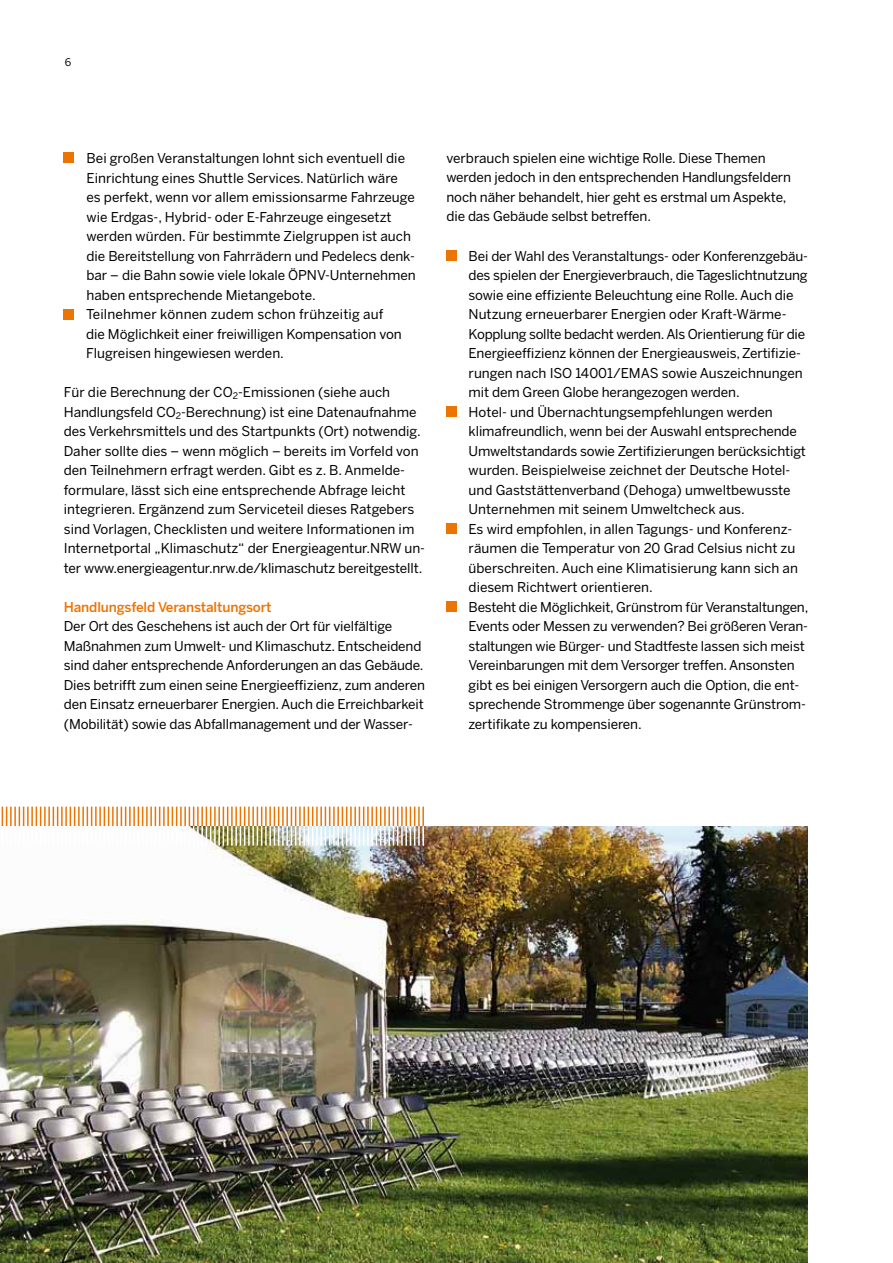
<style>
.page{position:relative;width:893px;height:1263px;background:#fff}
.page>*{position:absolute;margin:0;border:0;box-sizing:border-box;transform-origin:0 0}
.t1{font:13.5px/19.5px "Benton Sans";letter-spacing:-.01em;color:#000}
.t2{font:500 13.5px "Benton Sans";letter-spacing:-.01em;color:#ec7405}
.t3{font:10.5px "Benton Sans";color:#000}
</style>
<div class="page">
<img style="left:0;top:826px;width:808px;height:437px">
<div style="left:64px;top:153px;width:10px;height:10px;background:#ec7405"></div>
<div style="left:64px;top:309px;width:10px;height:10px;background:#ec7405"></div>
<div style="left:446px;top:250px;width:11px;height:11px;background:#ec7405"></div>
<div style="left:446px;top:406px;width:11px;height:11px;background:#ec7405"></div>
<div style="left:446px;top:523px;width:11px;height:11px;background:#ec7405"></div>
<div style="left:446px;top:601px;width:11px;height:11px;background:#ec7405"></div>
<svg style="left:2px;top:807px;width:422px;height:39px"></svg>
<hr style="left:422px;top:826px;width:2px;height:20px;background:#fff">
<p class="t3" style="left:65px;top:56px;width:8px">6</p>
<p class="t1" style="left:86px;top:148px;width:331px">Bei großen Veranstaltungen lohnt sich eventuell die Einrichtung eines Shuttle Services. Natürlich wäre<br>es perfekt, wenn vor allem emissionsarme Fahrzeuge wie Erdgas-, Hybrid- oder E-Fahrzeuge eingesetzt werden würden. Für bestimmte Zielgruppen ist auch die Bereitstellung von Fahrrädern und Pedelecs denk&shy;bar – die Bahn sowie viele lokale ÖPNV-Unternehmen haben entsprechende Mietangebote.<br>Teilnehmer können zudem schon frühzeitig auf<br>die Möglichkeit einer freiwilligen Kompensation von Flugreisen hingewiesen werden.</p>
<p class="t1" style="left:64px;top:382px;width:363px">Für die Berechnung der CO<sub>2</sub>-Emissionen (siehe auch Handlungsfeld CO<sub>2</sub>-Berechnung) ist eine Datenaufnahme des Verkehrsmittels und des Startpunkts (Ort) notwendig.<br>Daher sollte dies – wenn möglich – bereits im Vorfeld von den Teilnehmern erfragt werden. Gibt es z. B. Anmelde&shy;formulare, lässt sich eine entsprechende Abfrage leicht integrieren. Ergänzend zum Serviceteil dieses Ratgebers sind Vorlagen, Checklisten und weitere Informationen im Internetportal „Klimaschutz“ der Energieagentur.NRW un&shy;ter www.energieagentur.nrw.de/klimaschutz bereitgestellt.</p>
<p class="t2" style="left:64px;top:599px;width:209px">Handlungsfeld Veranstaltungsort</p>
<p class="t1" style="left:64px;top:616px;width:363px">Der Ort des Geschehens ist auch der Ort für vielfältige Maßnahmen zum Umwelt- und Klimaschutz. Entscheidend sind daher entsprechende Anforderungen an das Gebäude.<br>Dies betrifft zum einen seine Energieeffizienz, zum anderen den Einsatz erneuerbarer Energien. Auch die Erreichbarkeit (Mobilität) sowie das Abfallmanagement und der Wasser-</p>
<p class="t1" style="left:446px;top:148px;width:346px">verbrauch spielen eine wichtige Rolle. Diese Themen werden jedoch in den entsprechenden Handlungsfeldern noch näher behandelt, hier geht es erstmal um Aspekte, die das Gebäude selbst betreffen.</p>
<p class="t1" style="left:469px;top:246px;width:341px">Bei der Wahl des Veranstaltungs- oder Konferenzgebäu&shy;des spielen der Energieverbrauch, die Tageslichtnutzung sowie eine effiziente Beleuchtung eine Rolle. Auch die Nutzung erneuerbarer Energien oder Kraft-Wärme-Kopplung sollte bedacht werden. Als Orientierung für die Energieeffizienz können der Energieausweis, Zertifizie&shy;rungen nach ISO 14001/EMAS sowie Auszeichnungen mit dem Green Globe herangezogen werden.<br>Hotel- und Übernachtungsempfehlungen werden klimafreundlich, wenn bei der Auswahl entsprechende Umweltstandards sowie Zertifizierungen berücksichtigt wurden. Beispielweise zeichnet der Deutsche Hotel&shy;und Gaststättenverband (Dehoga) umweltbewusste Unternehmen mit seinem Umweltcheck aus.<br>Es wird empfohlen, in allen Tagungs- und Konferenz&shy;räumen die Temperatur von 20 Grad Celsius nicht zu überschreiten. Auch eine Klimatisierung kann sich an diesem Richtwert orientieren.<br>Besteht die Möglichkeit, Grünstrom für Veranstaltungen, Events oder Messen zu verwenden? Bei größeren Veran&shy;staltungen wie Bürger- und Stadtfeste lassen sich meist Vereinbarungen mit dem Versorger treffen. Ansonsten gibt es bei einigen Versorgern auch die Option, die ent&shy;sprechende Strommenge über sogenannte Grünstrom&shy;zertifikate zu kompensieren.</p>
</div>
